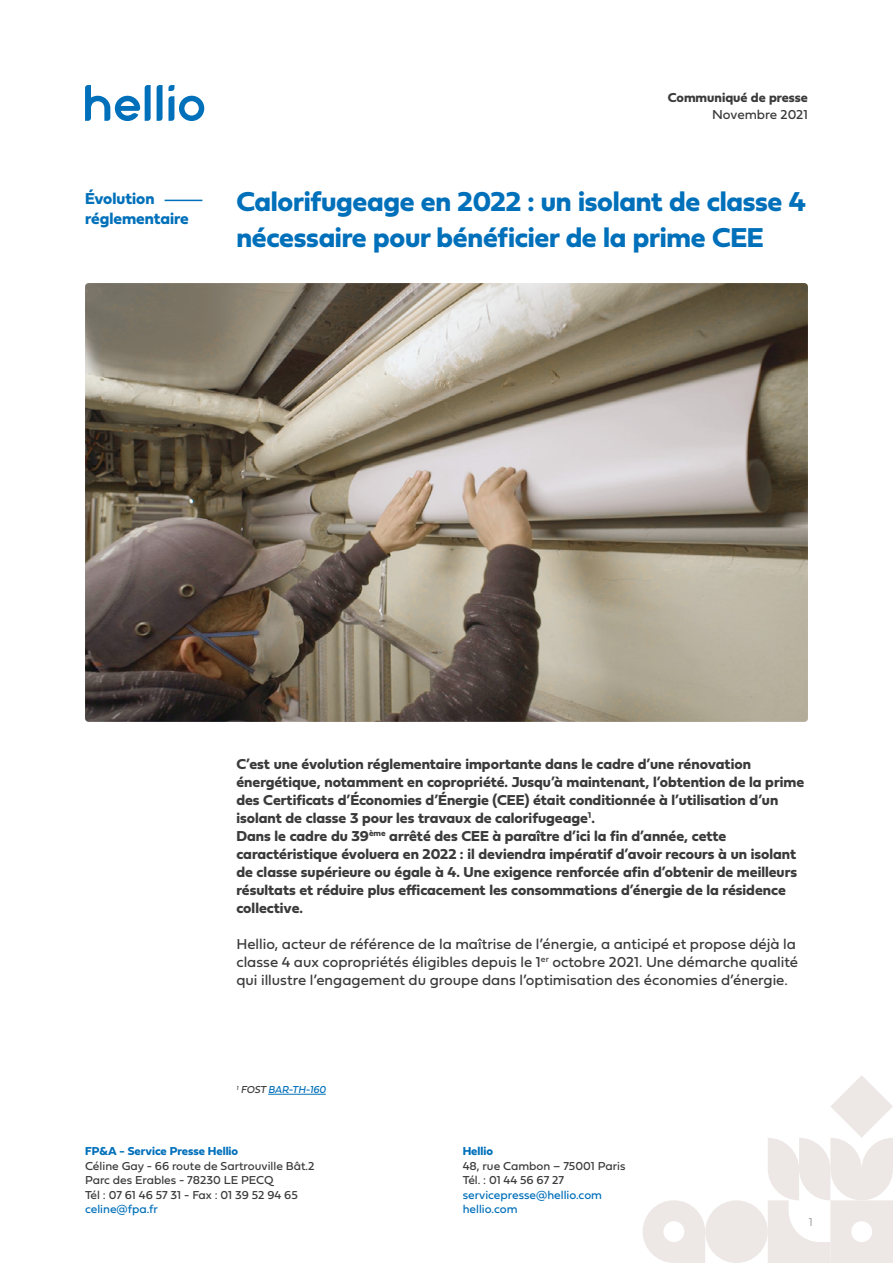
<style>
.page{position:relative;width:893px;height:1263px;background:#fff}
.page>*{position:absolute;margin:0;border:0;box-sizing:border-box;transform-origin:0 0}
.Titre{font:28.5px/36px "Fieldwork Geo Bold";letter-spacing:-.01em;color:#0070ba}
.t1{font:16.5px/19.8px "Fieldwork Geo Bold";color:#0070ba}
.RETRAIT{font:15px/18px "Fieldwork Geo Bold";color:#3b3b3b}
.RETRAIT-2{font:15px/18px "Fieldwork Geo Regular";color:#3b3b3b}
.t2{font:13.5px/16.2px "Fieldwork Geo Bold";color:#3b3b3b;text-align:right}
.t3{font:12px/14.4px "Fieldwork Geo Regular";color:#3b3b3b}
.t4{font:12px/14.4px "Fieldwork Geo Regular";color:#0070ba}
.t5{font:12px "Fieldwork Geo Bold";color:#0070ba}
.t6{font:12px "Fieldwork Geo Light";color:#9d9d9d}
.t7{font:italic 10.5px "Fieldwork";color:#0070ba}
.s1{font-family:"Fieldwork Geo Regular"}
.s2{color:#3b3b3b}
</style>
<div class="page">
<svg style="left:643px;top:1200px;width:62px;height:63px"></svg>
<svg style="left:768px;top:1075px;width:125px;height:188px"></svg>
<div style="left:705px;top:1200px;width:63px;height:63px;background:#ede8e6;border-radius:50%"></div>
<svg style="left:85px;top:85px;width:66px;height:36px"></svg>
<svg style="left:157px;top:85px;width:47px;height:36px"></svg>
<img style="left:85px;top:283px;width:723px;height:439px">
<hr style="left:165px;top:200px;width:37px;height:1px;background:#0070ba">
<hr style="left:268px;top:1094px;width:58px;height:1px;background:#0070ba">
<p class="t1" style="left:85px;top:188px;width:105px">Évolution réglementaire</p>
<p class="t2" style="left:668px;top:89px;width:142px">Communiqué de presse<br><span class="s1">Novembre 2021</span></p>
<p class="Titre" style="left:236px;top:182px;width:571px">Calorifugeage en 2022 : un isolant de classe 4 nécessaire pour bénéficier de la prime CEE</p>
<p class="RETRAIT" style="left:236px;top:754px;width:569px">C’est une évolution réglementaire importante dans le cadre d’une rénovation énergétique, notamment en copropriété. Jusqu’à maintenant, l’obtention de la prime des Certificats d’Économies d’Énergie (CEE) était conditionnée à l’utilisation d’un isolant de classe 3 pour les travaux de calorifugeage<sup>1</sup>.<br>Dans le cadre du 39<sup>ème</sup> arrêté des CEE à paraître d’ici la fin d’année, cette caractéristique évoluera en 2022 : il deviendra impératif d’avoir recours à un isolant de classe supérieure ou égale à 4. Une exigence renforcée afin d’obtenir de meilleurs résultats et réduire plus efficacement les consommations d’énergie de la résidence collective.</p>
<p class="RETRAIT-2" style="left:236px;top:934px;width:563px">Hellio, acteur de référence de la maîtrise de l’énergie, a anticipé et propose déjà la classe 4 aux copropriétés éligibles depuis le 1<sup>er</sup> octobre 2021. Une démarche qualité qui illustre l’engagement du groupe dans l’optimisation des économies d’énergie.</p>
<p class="t7" style="left:236px;top:1081px;width:91px"><sup>1</sup> <span class="s2">FOST</span> BAR-TH-160</p>
<p class="t5" style="left:85px;top:1142px;width:155px">FP&amp;A - Service Presse Hellio</p>
<p class="t3" style="left:85px;top:1158px;width:231px">Céline Gay - 66 route de Sartrouville Bât.2<br>Parc des Erables - 78230 LE PECQ<br>Tél : 07 61 46 57 31 - Fax : 01 39 52 94 65</p>
<p class="t4" style="left:85px;top:1201px;width:74px">celine@fpa.fr</p>
<p class="t5" style="left:463px;top:1142px;width:32px">Hellio</p>
<p class="t3" style="left:463px;top:1158px;width:164px">48, rue Cambon – 75001 Paris<br>Tél. : 01 44 56 67 27</p>
<p class="t4" style="left:463px;top:1187px;width:141px">servicepresse@hellio.com hellio.com</p>
<p class="t6" style="left:809px;top:1213px;width:6px">1</p>
</div>
